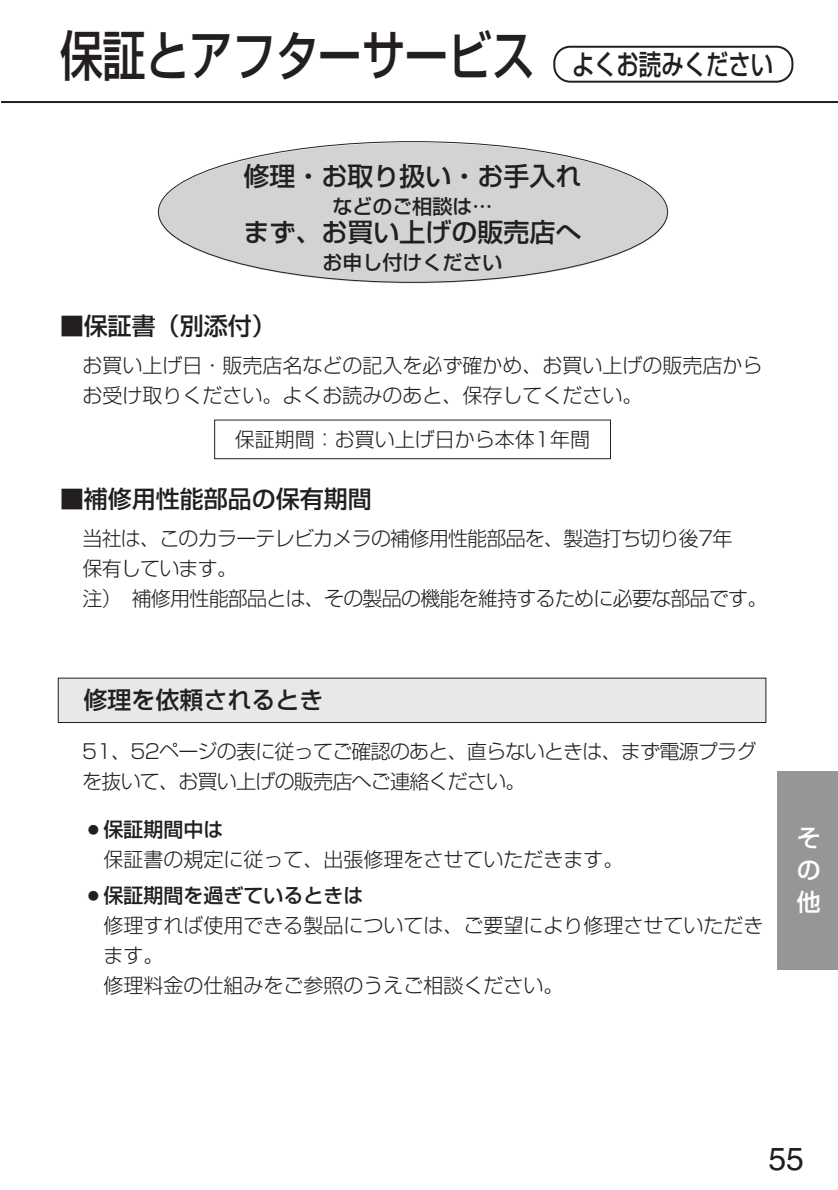
<style>
.page{position:relative;width:838px;height:1190px;background:#fff}
.page>*{position:absolute;margin:0;border:0;box-sizing:border-box;transform-origin:0 0}
.t1{font:500 54px "Shin Go";color:#231f20;scale:.8 1}
.t2{font:32px "Helvetica";color:#231f20}
.t3{font:500 26px "Shin Go";color:#231f20}
.t4{font:500 24px "Shin Go";color:#231f20}
.t5{font:500 24px/32px "Shin Go";color:#fff;text-align:justify}
.t6{font:300 20px/30px "Shin Go";color:#231f20}
.t7{font:300 20px/30px "Shin Go";letter-spacing:-.04em;color:#231f20}
.t8{font:500 20px "Shin Go";color:#231f20}
.s1{font-size:28px}
.s2{font-weight:500}
</style>
<div class="page">
<hr style="left:1px;top:101px;width:837px;height:2px;background:#231f20">
<div style="left:778px;top:771px;width:60px;height:198px;background:#949698"></div>
<svg style="left:553px;top:46px;width:240px;height:37px"></svg>
<div style="left:158px;top:143px;width:510px;height:140px;background:#d1d3d4;border-radius:50%"></div>
<div style="left:214px;top:420px;width:397px;height:39px;border:1px solid #231f20"></div>
<div style="left:58px;top:678px;width:708px;height:44px;background:#e7e8e8"></div>
<div style="left:58px;top:678px;width:708px;height:45px;border:1px solid #231f20"></div>
<h1 class="t1" style="left:60px;top:35px;width:894px">保証とアフターサービス <span class="s1">よくお読みください</span></h1>
<h3 class="t3" style="left:244px;top:167px;width:339px">修理・お取り扱い・お手入れ</h3>
<p class="t8" style="left:333px;top:199px;width:162px">などのご相談は…</p>
<h3 class="t3" style="left:244px;top:223px;width:339px">まず、お買い上げの販売店へ</h3>
<p class="t8" style="left:323px;top:255px;width:182px">お申し付けください</p>
<p class="t4" style="left:60px;top:317px;width:217px">■保証書（別添付）</p>
<p class="t6" style="left:82px;top:353px;width:681px">お買い上げ日・販売店名などの記入を必ず確かめ、お買い上げの販売店からお受け取りください。よくお読みのあと、保存してください。</p>
<p class="t6" style="left:235px;top:427px;width:357px">保証期間：お買い上げ日から本体1年間</p>
<p class="t4" style="left:60px;top:490px;width:313px">■補修用性能部品の保有期間</p>
<p class="t7" style="left:82px;top:526px;width:687px">当社は、このカラーテレビカメラの補修用性能部品を、製造打ち切り後7年<br>保有しています。<br>注）補修用性能部品とは、その製品の機能を維持するために必要な部品です。</p>
<p class="t4" style="left:83px;top:691px;width:242px">修理を依頼されるとき</p>
<p class="t7" style="left:82px;top:740px;width:676px">51、52ページの表に従ってご確認のあと、直らないときは、まず電源プラグを抜いて、お買い上げの販売店へご連絡ください。</p>
<p class="t6" style="left:103px;top:817px;width:522px;text-indent:-20px">○<span class="s2">保証期間中は<br></span>保証書の規定に従って、出張修理をさせていただきます。</p>
<p class="t6" style="left:103px;top:883px;width:662px;text-indent:-20px">○<span class="s2">保証期間を過ぎているときは<br></span>修理すれば使用できる製品については、ご要望により修理させていただきます。<br>修理料金の仕組みをご参照のうえご相談ください。</p>
<p class="t5" style="left:797px;top:825px;width:25px">その他</p>
<h2 class="t2" style="left:768px;top:1147px;width:37px">55</h2>
</div>
